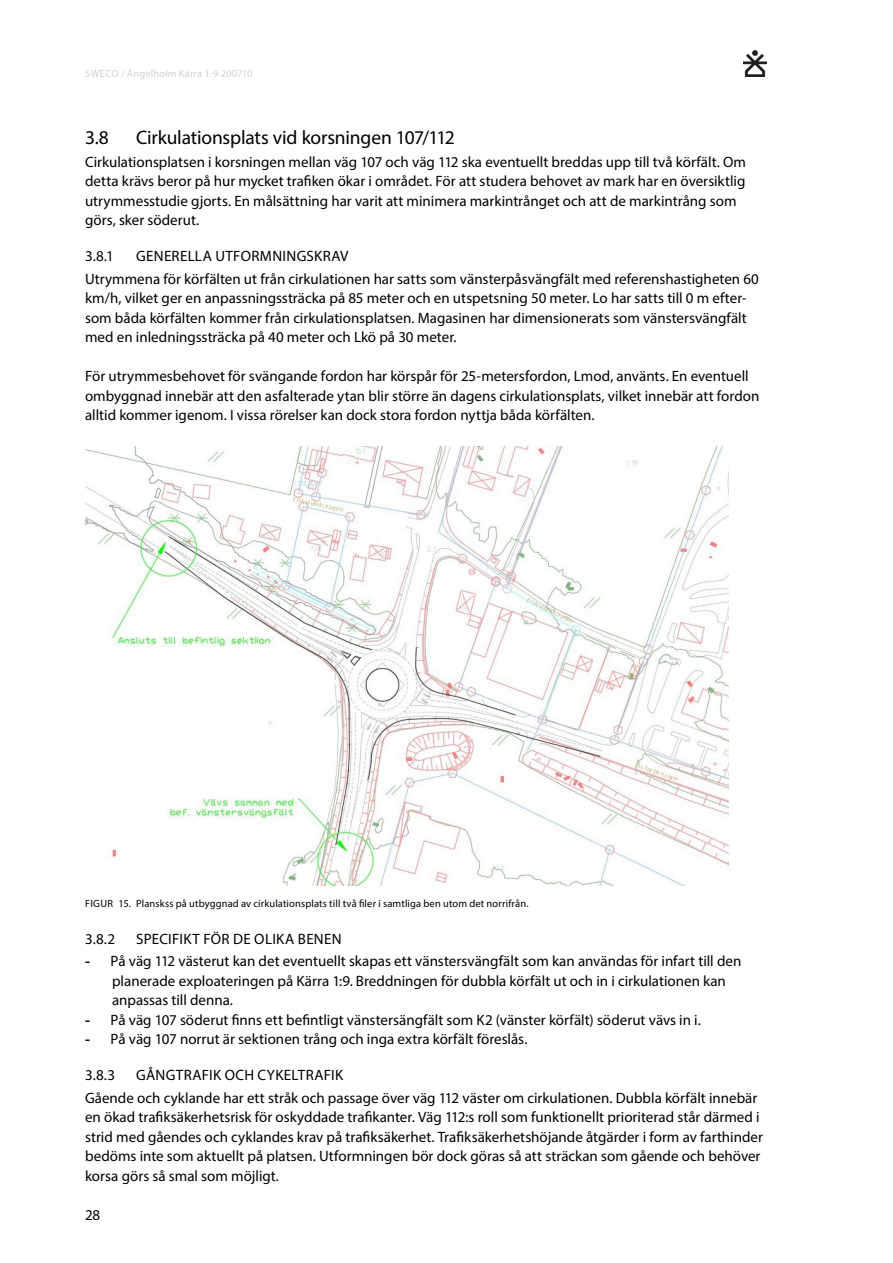
<style>
.page{position:relative;width:893px;height:1263px;background:#fff}
.page>*{position:absolute;margin:0;border:0;box-sizing:border-box;transform-origin:0 0}
.t1{font:19.5px "Myriad Pro";letter-spacing:-.01em;color:#000}
.t2{font:15px/19.5px "Myriad Pro";color:#000}
.t3{font:15px "Myriad Pro";letter-spacing:.02em;color:#000}
.t4{font:10.5px "Myriad Pro";letter-spacing:.01em;color:#000}
.t5{font:10.5px "Myriad Pro";letter-spacing:.015em;color:#d2d2d2}
.s1{font-family:"Arial"}
</style>
<div class="page">
<img style="left:743px;top:51px;width:23px;height:26px">
<img style="left:85px;top:447px;width:644px;height:439px">
<p class="t5" style="left:85px;top:67px;width:169px">SWECO / Ängelholm Kärra 1-9 200710</p>
<h1 class="t1" style="left:85px;top:125px;width:25px">3.8</h1>
<h1 class="t1" style="left:136px;top:125px;width:320px">Cirkulationsplats vid korsningen 107/112</h1>
<p class="t2" style="left:85px;top:152px;width:662px">Cirkulationsplatsen i korsningen mellan väg 107 och väg 112 ska eventuellt breddas upp till två körfält. Om detta krävs beror på hur mycket trafiken ökar i området. För att studera behovet av mark har en översiktlig utrymmesstudie gjorts. En målsättning har varit att minimera markintrånget och att de markintrång som görs, sker söderut.</p>
<p class="t2" style="left:85px;top:246px;width:30px">3.8.1</p>
<p class="t2" style="left:85px;top:245px;width:675px;line-height:22.5px;text-indent:51px">GENERELLA UTFORMNINGSKRAV<br>Utrymmena för körfälten ut från cirkulationen har satts som vänsterpåsvängfält med referenshastigheten 60</p>
<p class="t2" style="left:85px;top:288px;width:663px;text-align:justify">km/h, vilket ger en anpassningssträcka på 85 meter och en utspetsning 50 meter. Lo har satts till 0 m efter&shy;som båda körfälten kommer från cirkulationsplatsen. Magasinen har dimensionerats som vänstersvängfält med en inledningssträcka på 40 meter och Lkö på 30 meter.</p>
<p class="t2" style="left:85px;top:366px;width:676px">För utrymmesbehovet för svängande fordon har körspår för 25-metersfordon, Lmod, använts. En eventuell ombyggnad innebär att den asfalterade ytan blir större än dagens cirkulationsplats, vilket innebär att fordon alltid kommer igenom. I vissa rörelser kan dock stora fordon nyttja båda körfälten.</p>
<p class="t4" style="left:85px;top:897px;width:445px">FIGUR 15. Planskss på utbyggnad av cirkulationsplats till två filer i samtliga ben utom det norrifrån.</p>
<p class="t2" style="left:85px;top:929px;width:31px">3.8.2</p>
<p class="t3" style="left:136px;top:929px;width:207px">SPECIFIKT FÖR DE OLIKA BENEN</p>
<p class="t2" style="left:112px;top:951px;width:631px;text-indent:-27px"><span class="s1">-</span> På väg 112 västerut kan det eventuellt skapas ett vänstersvängfält som kan användas för infart till den planerade exploateringen på Kärra 1:9. Breddningen för dubbla körfält ut och in i cirkulationen kan anpassas till denna.</p>
<p class="t2" style="left:85px;top:1010px;width:617px"><span class="s1">-</span> På väg 107 söderut finns ett befintligt vänstersängfält som K2 (vänster körfält) söderut vävs in i.</p>
<p class="t2" style="left:85px;top:1029px;width:444px"><span class="s1">-</span> På väg 107 norrut är sektionen trång och inga extra körfält föreslås.</p>
<p class="t2" style="left:85px;top:1065px;width:31px">3.8.3</p>
<p class="t2" style="left:85px;top:1064px;width:674px;line-height:22.5px;text-indent:51px">GÅNGTRAFIK OCH CYKELTRAFIK<br>Gående och cyklande har ett stråk och passage över väg 112 väster om cirkulationen. Dubbla körfält innebär</p>
<p class="t2" style="left:85px;top:1107px;width:679px">en ökad trafiksäkerhetsrisk för oskyddade trafikanter. Väg 112:s roll som funktionellt prioriterad står därmed i strid med gåendes och cyklandes krav på trafiksäkerhet. Trafiksäkerhetshöjande åtgärder i form av farthinder bedöms inte som aktuellt på platsen. Utformningen bör dock göras så att sträckan som gående och behöver korsa görs så smal som möjligt.</p>
<p class="t2" style="left:85px;top:1205px;width:17px">28</p>
</div>
